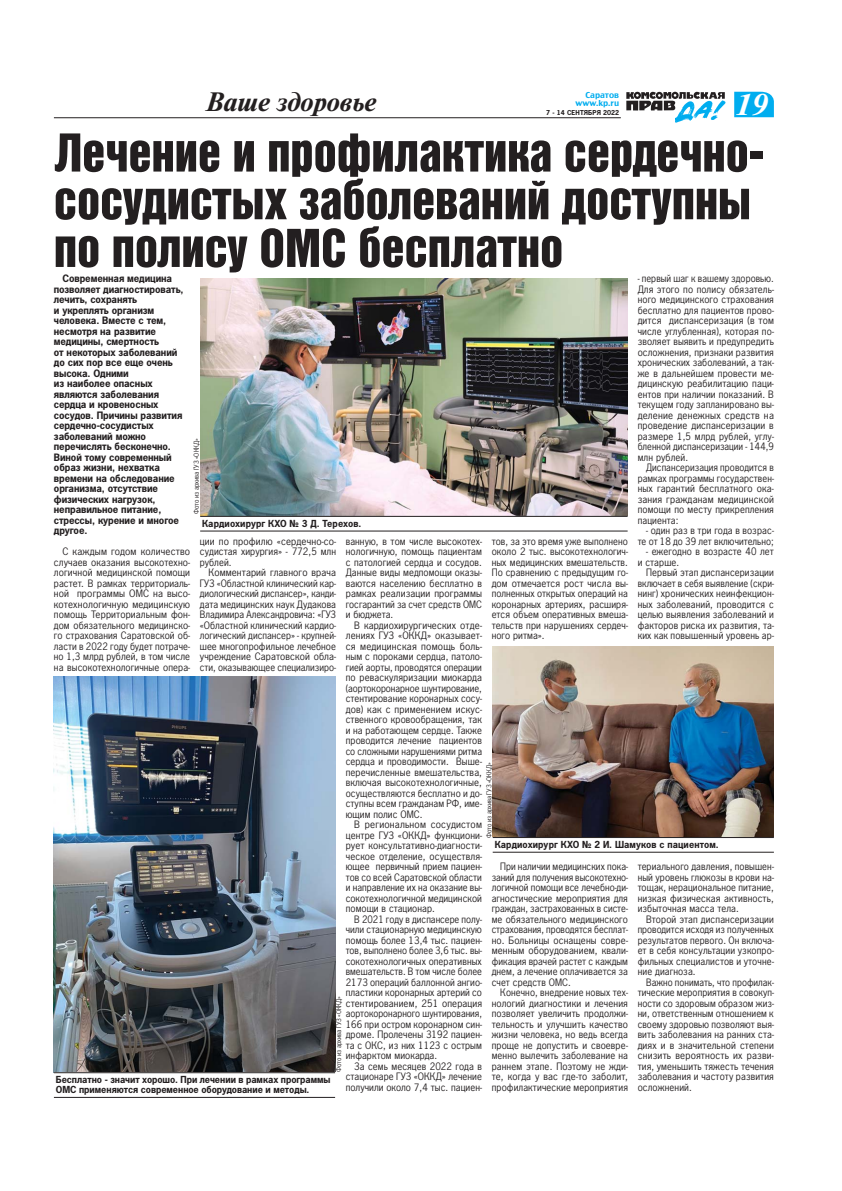
<style>
.page{position:relative;width:842px;height:1191px;background:#fff}
.page>*{position:absolute;margin:0;border:0;box-sizing:border-box;transform-origin:0 0}
.t1{font:53px/47.7px "Bastion Kontrast";color:#231f20}
.t2{font:italic 700 30px "Newton";color:#fff;scale:1.1 1}
.t3{font:italic 700 26.6px "Newton";color:#231f20;scale:1.05 1}
.t4{font:10.5px/10.5px "Paper Gothic";letter-spacing:.005em;color:#231f20;text-align:justify}
.t5{font:700 10.5px/10.5px "Paper Gothic";letter-spacing:-.005em;color:#231f20}
.t6{font:700 10px/10px "Paper Gothic";color:#231f20}
.t7{font:8px/8.6px "Rostislav";color:#00adef;text-align:right}
.t8{font:7px "Paper Gothic";letter-spacing:-.015em;color:#231f20}
.t9{font:700 7px "Paper Gothic";letter-spacing:.02em;color:#231f20}
</style>
<div class="page">
<hr style="left:54px;top:117px;width:567px;height:1px;background:#231f20">
<svg style="left:734px;top:92px;width:40px;height:25px"></svg>
<img style="left:676px;top:101px;width:50px;height:21px">
<svg style="left:626px;top:92px;width:99px;height:19px"></svg>
<img style="left:200px;top:278px;width:428px;height:238px">
<img style="left:493px;top:647px;width:281px;height:190px">
<img style="left:54px;top:677px;width:281px;height:395px">
<hr style="left:200px;top:516px;width:428px;height:1px;background:#231f20">
<hr style="left:200px;top:531px;width:428px;height:1px;background:#231f20">
<hr style="left:493px;top:837px;width:281px;height:1px;background:#231f20">
<hr style="left:493px;top:852px;width:281px;height:1px;background:#231f20">
<hr style="left:54px;top:1072px;width:281px;height:1px;background:#231f20">
<hr style="left:54px;top:1097px;width:281px;height:1px;background:#231f20">
<p class="t7" style="left:576px;top:91px;width:45px">Саратов www.kp.ru</p>
<p class="t9" style="left:546px;top:108px;width:74px">7 - 14 СЕНТЯБРЯ 2022</p>
<h3 class="t3" style="left:205px;top:85px;width:165px">Ваше здоровье</h3>
<h2 class="t2" style="left:734px;top:86px;width:32px">19</h2>
<h1 class="t1" style="left:54px;top:130px;width:712px">Лечение и профилактика сердечно&shy;сосудистых заболеваний доступны по полису ОМС бесплатно</h1>
<p class="t5" style="left:54px;top:274px;width:131px;text-indent:9px">Современная медицина позволяет диагностировать, лечить, сохранять<br>и укреплять организм человека. Вместе с тем, несмотря на развитие медицины, смертность<br>от некоторых заболеваний до сих пор все еще очень высока. Одними<br>из наиболее опасных являются заболевания сердца и кровеносных сосудов. Причины развития сердечно-сосудистых заболеваний можно перечислять бесконечно.<br>Виной тому современный образ жизни, нехватка времени на обследование организма, отсутствие физических нагрузок, неправильное питание, стрессы, курение и многое другое.</p>
<p class="t4" style="left:54px;top:548px;width:138px;text-indent:9px">С каждым годом количество случаев оказания высокотехно&shy;логичной медицинской помощи растет. В рамках территориаль&shy;ной программы ОМС на высо&shy;котехнологичную медицинскую помощь Территориальным фон&shy;дом обязательного медицинско&shy;го страхования Саратовской об&shy;ласти в 2022 году будет потраче&shy;но 1,3 млрд рублей, в том числе на высокотехнологичные опера-</p>
<p class="t4" style="left:200px;top:537px;width:138px">ции по профилю «сердечно-со&shy;судистая хирургия» - 772,5 млн рублей.</p>
<p class="t4" style="left:638px;top:275px;width:138px">- первый шаг к вашему здоровью.<br>Для этого по полису обязатель&shy;ного медицинского страхования бесплатно для пациентов прово&shy;дится диспансеризация (в том числе углубленная), которая по&shy;зволяет выявить и предупредить осложнения, признаки развития хронических заболеваний, а так&shy;же в дальнейшем провести ме&shy;дицинскую реабилитацию паци&shy;ентов при наличии показаний. В текущем году запланировано вы&shy;деление денежных средств на проведение диспансеризации в размере 1,5 млрд рублей, углу&shy;бленной диспансеризации - 144,9 млн рублей.</p>
<p class="t4" style="left:638px;top:464px;width:138px;text-indent:9px">Диспансеризация проводится в рамках программы государствен&shy;ных гарантий бесплатного ока&shy;зания гражданам медицинской помощи по месту прикрепления пациента:</p>
<p class="t4" style="left:638px;top:527px;width:138px;text-align:right">- один раз в три года в возрас&shy;те от 18 до 39 лет включительно;</p>
<p class="t4" style="left:638px;top:548px;width:138px;text-indent:9px">- ежегодно в возрасте 40 лет и старше.</p>
<p class="t4" style="left:638px;top:569px;width:138px;text-indent:9px">Первый этап диспансеризации включает в себя выявление (скри&shy;нинг) хронических неинфекцион&shy;ных заболеваний, проводится с целью выявления заболеваний и факторов риска их развития, та&shy;ких как повышенный уровень ар-</p>
<p class="t8" style="left:194px;top:514px;width:77px;rotate:-90deg">Фото из архива ГУЗ «ОККД»</p>
<p class="t6" style="left:202px;top:518px;width:161px">Кардиохирург КХО № 3 Д. Терехов.</p>
<p class="t4" style="left:346px;top:537px;width:138px">ванную, в том числе высокотех&shy;нологичную, помощь пациентам с патологией сердца и сосудов.<br>Данные виды медпомощи оказы&shy;ваются населению бесплатно в рамках реализации программы госгарантий за счет средств ОМС и бюджета.</p>
<p class="t4" style="left:346px;top:621px;width:138px;text-indent:9px">В кардиохирургических отде&shy;лениях ГУЗ «ОККД» оказывает&shy;ся медицинская помощь боль&shy;ным с пороками сердца, патоло&shy;гией аорты, проводятся операции по реваскуляризации миокарда (аортокоронарное шунтирование, стентирование коронарных сосу&shy;дов) как с применением искус&shy;ственного кровообращения, так и на работающем сердце. Также проводится лечение пациентов со сложными нарушениями ритма сердца и проводимости. Выше&shy;перечисленные вмешательства, включая высокотехнологичные, осуществляются бесплатно и до&shy;ступны всем гражданам РФ, име&shy;ющим полис ОМС.</p>
<p class="t4" style="left:346px;top:821px;width:138px;text-indent:9px">В региональном сосудистом центре ГУЗ «ОККД» функциони&shy;рует консультативно-диагности&shy;ческое отделение, осуществля&shy;ющее первичный прием пациен&shy;тов со всей Саратовской области и направление их на оказание вы&shy;сокотехнологичной медицинской помощи в стационар.</p>
<p class="t4" style="left:346px;top:915px;width:138px;text-indent:9px">В 2021 году в диспансере полу&shy;чили стационарную медицинскую помощь более 13,4 тыс. пациен&shy;тов, выполнено более 3,6 тыс. вы&shy;сокотехнологичных оперативных вмешательств. В том числе более 2173 операций баллонной ангио&shy;пластики коронарных артерий со стентированием, 251 операция аортокоронарного шунтирования, 166 при остром коронарном син&shy;дроме. Пролечены 3192 пациен&shy;та с ОКС, из них 1123 с острым инфарктом миокарда.</p>
<p class="t4" style="left:346px;top:1062px;width:138px;text-indent:9px">За семь месяцев 2022 года в стационаре ГУЗ «ОККД» лечение получили около 7,4 тыс. пациен-</p>
<p class="t4" style="left:492px;top:537px;width:138px">тов, за это время уже выполнено около 2 тыс. высокотехнологич&shy;ных медицинских вмешательств.<br>По сравнению с предыдущим го&shy;дом отмечается рост числа вы&shy;полненных открытых операций на коронарных артериях, расширя&shy;ется объем оперативных вмеша&shy;тельств при нарушениях сердеч&shy;ного ритма».</p>
<p class="t4" style="left:200px;top:569px;width:138px;text-indent:9px">Комментарий главного врача ГУЗ «Областной клинический кар&shy;диологический диспансер», канди&shy;дата медицинских наук Дудакова Владимира Александровича: «ГУЗ «Областной клинический кардио&shy;логический диспансер» - крупней&shy;шее многопрофильное лечебное учреждение Саратовской обла&shy;сти, оказывающее специализиро-</p>
<p class="t8" style="left:486px;top:838px;width:77px;rotate:-90deg">Фото из архива ГУЗ «ОККД»</p>
<p class="t6" style="left:495px;top:839px;width:226px">Кардиохирург КХО № 2 И. Шамуков с пациентом.</p>
<p class="t4" style="left:492px;top:863px;width:138px;text-indent:9px">При наличии медицинских пока&shy;заний для получения высокотехно&shy;логичной помощи все лечебно-ди&shy;агностические мероприятия для граждан, застрахованных в систе&shy;ме обязательного медицинского страхования, проводятся бесплат&shy;но. Больницы оснащены совре&shy;менным оборудованием, квали&shy;фикация врачей растет с каждым днем, а лечение оплачивается за счет средств ОМС.</p>
<p class="t4" style="left:492px;top:989px;width:138px;text-indent:9px">Конечно, внедрение новых тех&shy;нологий диагностики и лечения позволяет увеличить продолжи&shy;тельность и улучшить качество жизни человека, но ведь всегда проще не допустить и своевре&shy;менно вылечить заболевание на раннем этапе. Поэтому не жди&shy;те, когда у вас где-то заболит, профилактические мероприятия</p>
<p class="t4" style="left:638px;top:863px;width:138px">териального давления, повышен&shy;ный уровень глюкозы в крови на&shy;тощак, нерациональное питание, низкая физическая активность, избыточная масса тела.</p>
<p class="t4" style="left:638px;top:915px;width:138px;text-indent:9px">Второй этап диспансеризации проводится исходя из полученных результатов первого. Он включа&shy;ет в себя консультации узкопро&shy;фильных специалистов и уточне&shy;ние диагноза.</p>
<p class="t4" style="left:638px;top:978px;width:138px;text-indent:9px">Важно понимать, что профилак&shy;тические мероприятия в совокуп&shy;ности со здоровым образом жиз&shy;ни, ответственным отношением к своему здоровью позволяют выя&shy;вить заболевания на ранних ста&shy;диях и в значительной степени снизить вероятность их разви&shy;тия, уменьшить тяжесть течения заболевания и частоту развития осложнений.</p>
<p class="t8" style="left:336px;top:1072px;width:77px;rotate:-90deg">Фото из архива ГУЗ «ОККД»</p>
<p class="t6" style="left:56px;top:1074px;width:276px">Бесплатно - значит хорошо. При лечении в рамках программы<br>ОМС применяются современное оборудование и методы.</p>
</div>
